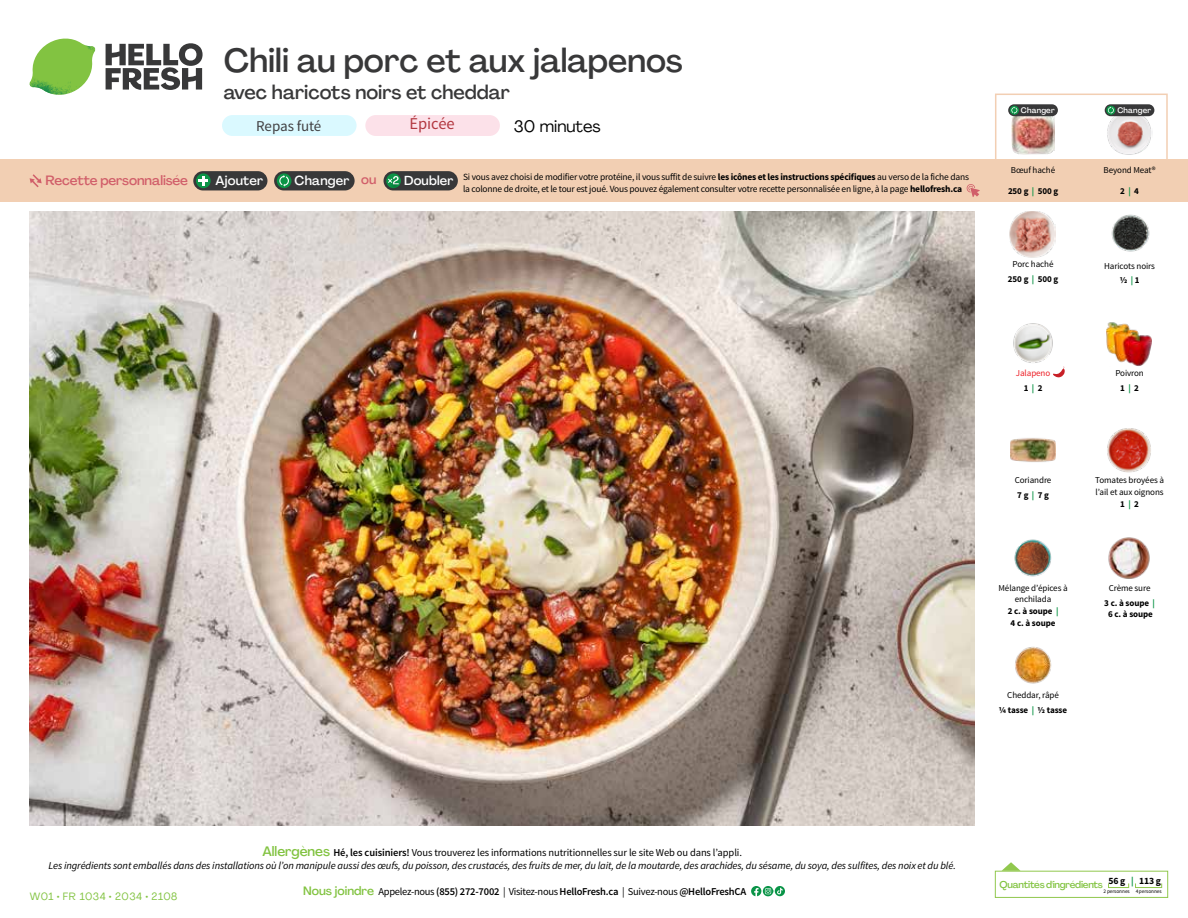
<style>
.page{position:relative;width:1188px;height:918px;background:#fff}
.page>*{position:absolute;margin:0;border:0;box-sizing:border-box;transform-origin:0 0}
.t1{font:500 33px "Agrandir";color:#383839}
.t2{font:500 19.5px "Agrandir";color:#383839}
.t3{font:16.5px "Agrandir";color:#000}
.t4{font:16.5px "Source Sans Pro";color:#b33841}
.t5{font:15px "Source Sans Pro";letter-spacing:-.01em;color:#414042}
.t6{font:500 13.35px "Agrandir";letter-spacing:-.01em;color:#d15f6a}
.t7{font:500 12.9px "Agrandir";letter-spacing:.015em;color:#fff}
.t8{font:italic 10.5px/13.5px "Source Sans Pro";letter-spacing:-.01em;color:#000;text-align:center}
.t9{font:600 10.5px "Source Sans Pro";letter-spacing:-.02em;color:#000}
.t10{font:10.5px "Agrandir";letter-spacing:.05em;color:#82c341}
.t11{font:500 9.75px "Agrandir";letter-spacing:-.025em;color:#82c341}
.t12{font:9.45px/12px "Source Sans Pro";letter-spacing:-.02em;color:#000}
.t13{font:9px/14.9px "Source Sans Pro";letter-spacing:-.01em;color:#000;text-align:center}
.t14{font:700 9px "Source Sans Pro";letter-spacing:-.01em;color:#000}
.t15{font:9px/14.9px "Source Sans Pro";letter-spacing:-.01em;color:#ed1d24;text-align:center}
.t16{font:500 7.95px "Agrandir";letter-spacing:.02em;color:#fff}
.t17{font:5.25px "Source Sans Pro";letter-spacing:-.01em;color:#000}
.s1{color:#d15f6a}
.s2{font-weight:700}
.s3{color:#0b9446}
.s4{font-weight:700;color:#0b9446}
.s5{font-weight:700;color:#000}
.s6{font-family:"Agrandir";font-weight:500;font-style:normal;font-size:13.5px;color:#82c341}
.s7{font-weight:600;font-style:normal}
.s8{font-style:normal}
.s9{font-family:"Agrandir";font-weight:500;font-size:12px;color:#82c341}
.s10{font-weight:400}
</style>
<div class="page">
<svg style="left:106px;top:43px;width:97px;height:47px"></svg>
<svg style="left:34px;top:39px;width:59px;height:38px"></svg>
<img style="left:65px;top:39px;width:30px;height:25px">
<img style="left:33px;top:60px;width:56px;height:10px">
<img style="left:29px;top:64px;width:58px;height:31px">
<img style="left:64px;top:70px;width:25px;height:24px">
<img style="left:30px;top:211px;width:945px;height:615px">
<svg style="left:775px;top:886px;width:10px;height:10px"></svg>
<svg style="left:751px;top:886px;width:32px;height:10px"></svg>
<svg style="left:1002px;top:862px;width:19px;height:9px"></svg>
<div style="left:995px;top:871px;width:173px;height:27px;border:1px solid #91c84e"></div>
<div style="left:1108px;top:883px;width:21px;height:5px;border:1px solid #91c84e"></div>
<div style="left:1135px;top:883px;width:27px;height:5px;border:1px solid #91c84e"></div>
<img style="left:1013px;top:323px;width:40px;height:40px">
<img style="left:1106px;top:322px;width:46px;height:44px">
<img style="left:1011px;top:438px;width:45px;height:24px">
<img style="left:1107px;top:428px;width:44px;height:45px">
<img style="left:1014px;top:539px;width:38px;height:38px">
<img style="left:1108px;top:537px;width:42px;height:42px">
<img style="left:1015px;top:646px;width:37px;height:38px">
<img style="left:1111px;top:214px;width:39px;height:38px">
<img style="left:1010px;top:212px;width:45px;height:45px">
<svg style="left:1053px;top:366px;width:12px;height:12px"></svg>
<div style="left:0;top:160px;width:1188px;height:42px;background:#f2cfb3"></div>
<svg style="left:30px;top:174px;width:12px;height:13px"></svg>
<div style="left:384px;top:171px;width:74px;height:19px;background:#383839;border-radius:10px"></div>
<svg style="left:386px;top:173px;width:15px;height:15px"></svg>
<div style="left:389px;top:180px;width:11px;height:11px;background:#000;opacity:.35"></div>
<svg style="left:387px;top:176px;width:12px;height:8px"></svg>
<div style="left:274px;top:171px;width:81px;height:19px;background:#383839;border-radius:10px"></div>
<svg style="left:277px;top:173px;width:15px;height:15px"></svg>
<svg style="left:279px;top:175px;width:10px;height:12px"></svg>
<div style="left:193px;top:171px;width:74px;height:19px;background:#383839;border-radius:10px"></div>
<svg style="left:196px;top:173px;width:15px;height:15px"></svg>
<svg style="left:198px;top:176px;width:10px;height:10px"></svg>
<svg style="left:967px;top:184px;width:13px;height:13px"></svg>
<div style="left:995px;top:94px;width:173px;height:69px;border:2px solid #f2cfb3"></div>
<img style="left:1011px;top:115px;width:44px;height:40px">
<img style="left:1107px;top:115px;width:45px;height:40px">
<div style="left:1008px;top:104px;width:50px;height:12px;background:#383839;border-radius:6px"></div>
<svg style="left:1010px;top:106px;width:9px;height:9px"></svg>
<svg style="left:1011px;top:107px;width:6px;height:7px"></svg>
<div style="left:1105px;top:104px;width:49px;height:12px;background:#383839;border-radius:6px"></div>
<svg style="left:1106px;top:106px;width:9px;height:9px"></svg>
<svg style="left:1108px;top:107px;width:6px;height:7px"></svg>
<div style="left:365px;top:115px;width:135px;height:21px;background:#fce1e9;border-radius:10px"></div>
<div style="left:222px;top:115px;width:135px;height:21px;background:#daf9ff;border-radius:10px"></div>
<h1 class="t1" style="left:224px;top:40px;width:461px">Chili au porc et aux jalapenos</h1>
<h2 class="t2" style="left:224px;top:80px;width:288px">avec haricots noirs et cheddar</h2>
<h3 class="t3" style="left:514px;top:116px;width:88px">30 minutes</h3>
<h3 class="t5" style="left:256px;top:117px;width:67px">Repas futé</h3>
<h3 class="t4" style="left:409px;top:114px;width:47px">Épicée</h3>
<p class="t6" style="left:46px;top:172px;width:144px">Recette personnalisée</p>
<p class="t7" style="left:216px;top:172px;width:49px">Ajouter</p>
<p class="t7" style="left:295px;top:172px;width:83px">Changer <span class="s1">ou</span></p>
<p class="t7" style="left:404px;top:172px;width:51px">Doubler</p>
<p class="t12" style="left:463px;top:171px;width:507px">Si vous avez choisi de modifier votre protéine, il vous suffit de suivre <span class="s2">les icônes et les instructions spécifiques</span> au verso de la fiche dans la colonne de droite, et le tour est joué. Vous pouvez également consulter votre recette personnalisée en ligne, à la page <span class="s2">hellofresh.ca</span></p>
<p class="t16" style="left:1021px;top:105px;width:35px">Changer</p>
<p class="t16" style="left:1117px;top:105px;width:35px">Changer</p>
<p class="t13" style="left:1011px;top:163px;width:46px">Bœuf haché</p>
<p class="t14" style="left:1008px;top:185px;width:52px">250 g <span class="s3">|</span> 500 g</p>
<p class="t13" style="left:1008px;top:257px;width:52px">Porc haché<br><span class="s2">250 g</span> <span class="s4">|</span> <span class="s2">500 g</span></p>
<p class="t13" style="left:1104px;top:163px;width:54px">Beyond Meat®</p>
<p class="t14" style="left:1120px;top:185px;width:20px">2 <span class="s3">|</span> 4</p>
<p class="t13" style="left:1104px;top:258px;width:52px">Haricots noirs <span class="s2">½</span> <span class="s4">|</span> <span class="s2">1</span></p>
<p class="t15" style="left:1016px;top:366px;width:36px">Jalapeno<br><span class="s5">1</span> <span class="s4">|</span> <span class="s5">2</span></p>
<p class="t13" style="left:1115px;top:366px;width:30px">Poivron<br><span class="s2">1</span> <span class="s4">|</span> <span class="s2">2</span></p>
<p class="t13" style="left:1015px;top:473px;width:38px;text-align:left">Coriandre<br><span class="s2">7 g</span> <span class="s4">|</span> <span class="s2">7 g</span></p>
<p class="t13" style="left:1095px;top:475px;width:70px;line-height:11.7px">Tomates broyées à l’ail et aux oignons<br><span class="s2">1</span> <span class="s4">|</span> <span class="s2">2</span></p>
<p class="t13" style="left:999px;top:582px;width:71px;line-height:11.6px">Mélange d’épices à enchilada<br><span class="s2">2 c. à soupe</span> <span class="s4">|<br></span><span class="s2">4 c. à soupe</span></p>
<p class="t13" style="left:1104px;top:581px;width:52px">Crème sure<br><span class="s2">3 c. à soupe</span> <span class="s4">|</span></p>
<p class="t14" style="left:1108px;top:608px;width:46px">6 c. à soupe</p>
<p class="t13" style="left:999px;top:688px;width:70px">Cheddar, râpé<br><span class="s2">¼ tasse</span> <span class="s4">|</span> <span class="s2">½ tasse</span></p>
<p class="t8" style="left:49px;top:846px;width:909px"><span class="s6">Allergènes</span> <span class="s7">Hé, les cuisiniers!</span> <span class="s8">Vous trouverez les informations nutritionnelles sur le site Web ou dans l’appli.<br></span>Les ingrédients sont emballés dans des installations où l’on manipule aussi des œufs, du poisson, des crustacés, des fruits de mer, du lait, de la moutarde, des arachides, du sésame, du soya, des sulfites, des noix et du blé.</p>
<p class="t10" style="left:30px;top:890px;width:149px">W01 • FR 1034 • 2034 • 2108</p>
<p class="t9" style="left:303px;top:885px;width:445px"><span class="s9">Nous joindre</span> <span class="s10">Appelez-nous</span> (855) 272-7002 <span class="s10">| Visitez-nous</span> HelloFresh.ca <span class="s10">| Suivez-nous</span> @HelloFreshCA</p>
<p class="t11" style="left:1000px;top:878px;width:163px">Quantités d'ingrédients <sup>56</sup> <sup>g</sup> <sup>|</sup> <sup>113</sup> <sup>g</sup></p>
<p class="t17" style="left:1103px;top:888px;width:60px">2 personnes 4 personnes</p>
</div>
